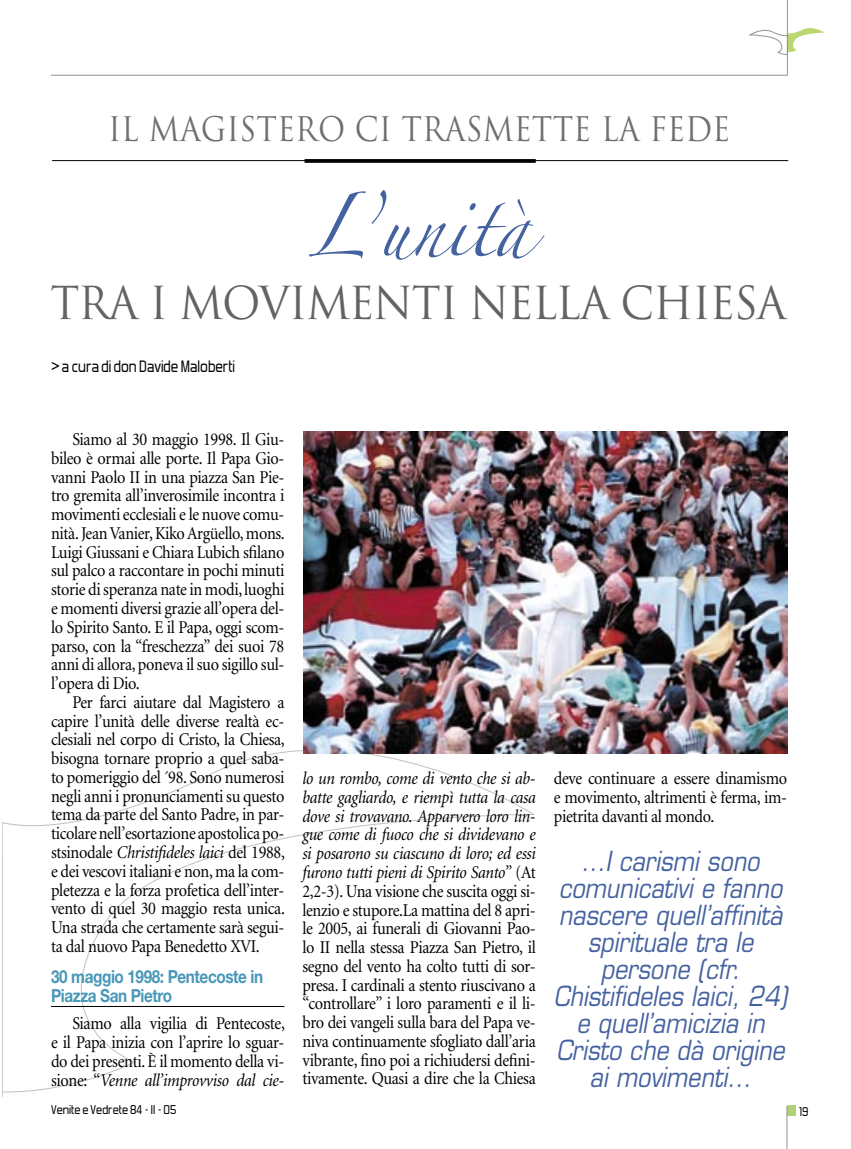
<style>
.page{position:relative;width:851px;height:1149px;background:#fff}
.page>*{position:absolute;margin:0;border:0;box-sizing:border-box;transform-origin:0 0}
.t1{font:57px "Zapfino";color:#4562a0;scale:.9 1}
.t2{font:44.25px "Trajan";letter-spacing:-.03em;color:#636363;scale:.95 1}
.t3{font:33px "Trajan";color:#6f6f6f;scale:.9 1}
.t4{font:italic 27px/27px "Eurostile";color:#4562a0;text-align:center;scale:.86 1}
.t5{font:19.5px "Forgotten Futurist";color:#000;scale:.95 1}
.t6{font:18px/18.8px "Minion";letter-spacing:-.02em;color:#000;text-align:justify;scale:.9 1}
.t7{font:700 18px/18.8px "Helvetica Neue";letter-spacing:-.025em;color:#4897b8;scale:.85 1}
.t8{font:15px "Forgotten Futurist";color:#000}
.s1{font-style:italic}
</style>
<div class="page">
<svg style="left:749px;top:26px;width:75px;height:29px"></svg>
<hr style="left:787px;top:0;width:1px;height:75px;background:#939393">
<hr style="left:51px;top:75px;width:736px;height:1px;background:#939393">
<div style="left:787px;top:1105px;width:8px;height:10px;background:#b1d179"></div>
<hr style="left:786px;top:1105px;width:1px;height:43px;background:#939393">
<svg style="left:3px;top:750px;width:531px;height:342px"></svg>
<svg style="left:2px;top:822px;width:1px;height:274px"></svg>
<hr style="left:52px;top:160px;width:736px;height:1px;background:#000">
<svg style="left:304px;top:159px;width:231px;height:4px"></svg>
<hr style="left:51px;top:1005px;width:233px;height:1px;background:#000">
<img style="left:303px;top:431px;width:484px;height:322px">
<h3 class="t3" style="left:108px;top:109px;width:692px">IL MAGISTERO CI TRASMETTE LA FEDE</h3>
<h1 class="t1" style="left:307px;top:202px;width:249px">L’unità</h1>
<h2 class="t2" style="left:50px;top:276px;width:775px">TRA I MOVIMENTI NELLA CHIESA</h2>
<p class="t5" style="left:51px;top:358px;width:195px">&gt; a cura di don Davide Maloberti</p>
<p class="t6" style="left:51px;top:430px;width:261px;text-indent:21px">Siamo al 30 maggio 1998. Il Giu&shy;bileo è ormai alle porte. Il Papa Gio&shy;vanni Paolo II in una piazza San Pie&shy;tro gremita all’inverosimile incontra i movimenti ecclesiali e le nuove comu&shy;nità. Jean Vanier, Kiko Argüello, mons.<br>Luigi Giussani e Chiara Lubich sfilano sul palco a raccontare in pochi minuti storie di speranza nate in modi, luoghi e momenti diversi grazie all’opera del&shy;lo Spirito Santo. E il Papa, oggi scom&shy;parso, con la “freschezza” dei suoi 78 anni di allora, poneva il suo sigillo sul&shy;l’opera di Dio.</p>
<p class="t6" style="left:51px;top:693px;width:261px;text-indent:21px">Per farci aiutare dal Magistero a capire l’unità delle diverse realtà ec&shy;clesiali nel corpo di Cristo, la Chiesa, bisogna tornare proprio a quel saba&shy;to pomeriggio del ´98. Sono numerosi negli anni i pronunciamenti su questo tema da parte del Santo Padre, in par&shy;ticolare nell’esortazione apostolica po&shy;stsinodale <span class="s1">Christifideles laici</span> del 1988, e dei vescovi italiani e non, ma la com&shy;pletezza e la forza profetica dell’inter&shy;vento di quel 30 maggio resta unica.<br>Una strada che certamente sarà segui&shy;ta dal nuovo Papa Benedetto XVI.</p>
<p class="t7" style="left:51px;top:966px;width:251px">30 maggio 1998: Pentecoste in<br>Piazza San Pietro</p>
<p class="t6" style="left:51px;top:1014px;width:261px;text-indent:21px">Siamo alla vigilia di Pentecoste, e il Papa inizia con l’aprire lo sguar&shy;do dei presenti. È il momento della vi&shy;sione: “<span class="s1">Venne all’improvviso dal cie-</span></p>
<p class="t6" style="left:302px;top:769px;width:261px"><span class="s1">lo un rombo, come di vento che si ab&shy;batte gagliardo, e riempì tutta la casa dove si trovavano. Apparvero loro lin&shy;gue come di fuoco che si dividevano e si posarono su ciascuno di loro; ed essi furono tutti pieni di Spirito Santo”</span> (At 2,2-3). Una visione che suscita oggi si&shy;lenzio e stupore.La mattina del 8 apri&shy;le 2005, ai funerali di Giovanni Pao&shy;lo II nella stessa Piazza San Pietro, il segno del vento ha colto tutti di sor&shy;presa. I cardinali a stento riuscivano a “controllare” i loro paramenti e il li&shy;bro dei vangeli sulla bara del Papa ve&shy;niva continuamente sfogliato dall’aria vibrante, fino poi a richiudersi defini&shy;tivamente. Quasi a dire che la Chiesa</p>
<p class="t6" style="left:553px;top:769px;width:261px">deve continuare a essere dinamismo e movimento, altrimenti è ferma, im&shy;pietrita davanti al mondo.</p>
<h3 class="t4" style="left:553px;top:847px;width:272px">...I carismi sono comunicativi e fanno nascere quell’affinità spirituale tra le persone (cfr.<br>Chistifideles laici, 24) e quell’amicizia in<br>Cristo che dà origine ai movimenti...</h3>
<p class="t8" style="left:51px;top:1103px;width:127px">Venite e Vedrete 84·- II·- 05</p>
<p class="t8" style="left:798px;top:1104px;width:11px">19</p>
</div>
